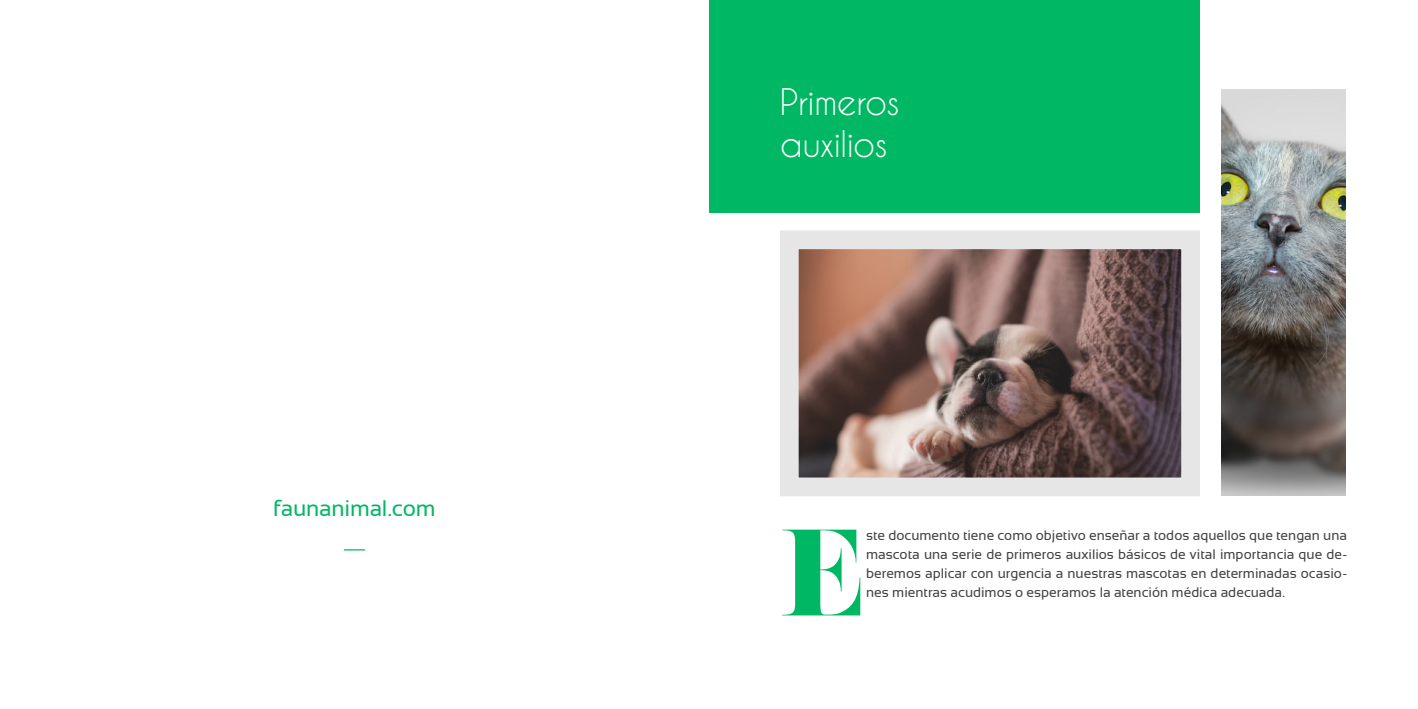
<style>
.page{position:relative;width:1418px;height:709px;background:#fff}
.page>*{position:absolute;margin:0;border:0;box-sizing:border-box;transform-origin:0 0}
.t1{font:109.5px "Pistilli";color:#00b863}
.t2{font:34.38px/41.2px "Caviar Dreams";letter-spacing:-.015em;color:#fff}
.t3{font:22.5px "Sansation";letter-spacing:-.01em;color:#00b863}
.t4{font:13.75px/18.8px "Sansation";color:#414042;text-align:justify}
</style>
<div class="page">
<div style="left:709px;top:0;width:490px;height:213px;background:#00b863"></div>
<img style="left:800px;top:250px;width:379px;height:226px">
<div style="left:780px;top:230px;width:419px;height:266px;border:19px solid #e6e6e6"></div>
<img style="left:1221px;top:89px;width:124px;height:406px">
<svg style="left:344px;top:549px;width:21px;height:1px"></svg>
<h3 class="t3" style="left:273px;top:496px;width:164px">faunanimal.com</h3>
<h2 class="t2" style="left:780px;top:81px;width:121px">Primeros auxilios</h2>
<h1 class="t1" style="left:780px;top:503px;width:88px">E</h1>
<p class="t4" style="left:866px;top:526px;width:482px">ste documento tiene como objetivo enseñar a todos aquellos que tengan una mascota una serie de primeros auxilios básicos de vital importancia que de&shy;beremos aplicar con urgencia a nuestras mascotas en determinadas ocasio&shy;nes mientras acudimos o esperamos la atención médica adecuada.</p>
</div>
